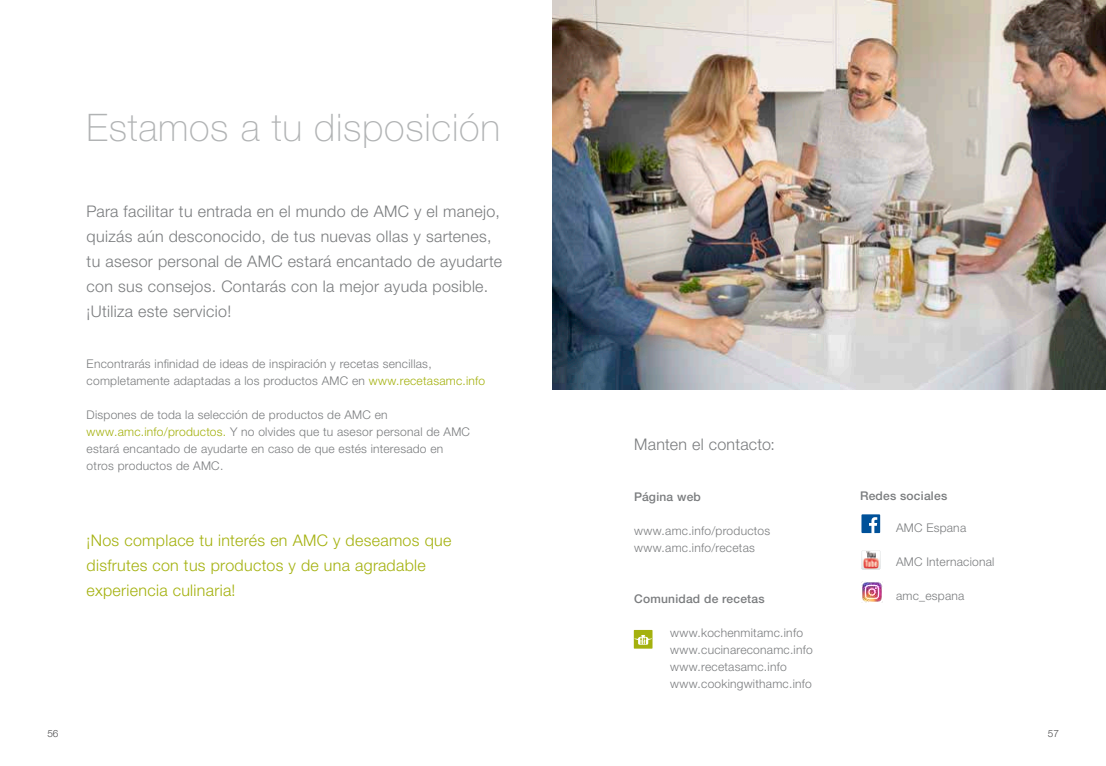
<style>
.page{position:relative;width:1106px;height:766px;background:#fff}
.page>*{position:absolute;margin:0;border:0;box-sizing:border-box;transform-origin:0 0}
.t1{font:100 38px "Helvetica Neue LTW1 G";letter-spacing:.02em;color:#b1b3b4}
.t2{font:300 16px/25px "Helvetica Neue LTW1 G";letter-spacing:.02em;color:#7a7c7e}
.t3{font:300 16px/25px "Helvetica Neue LTW1 G";letter-spacing:.02em;color:#a4b10e}
.t4{font:300 12px/17px "Helvetica Neue LTW1 G";letter-spacing:.02em;color:#7a7c7e}
.t5{font:500 12px "Helvetica Neue LTW1 G";letter-spacing:.02em;color:#7a7c7e}
.t6{font:300 10px "Helvetica Neue LTW1 G";color:#4b4b4d}
.s1{color:#a4b10e}
</style>
<div class="page">
<img style="left:553px;top:0;width:553px;height:389px">
<svg style="left:634px;top:629px;width:18px;height:19px"></svg>
<svg style="left:861px;top:514px;width:19px;height:19px"></svg>
<img style="left:861px;top:550px;width:19px;height:19px">
<img style="left:861px;top:581px;width:21px;height:21px">
<h1 class="t1" style="left:87px;top:104px;width:415px">Estamos a tu disposición</h1>
<p class="t2" style="left:87px;top:198px;width:417px">Para facilitar tu entrada en el mundo de AMC y el manejo, quizás aún desconocido, de tus nuevas ollas y sartenes, tu asesor personal de AMC estará encantado de ayudarte con sus consejos. Contarás con la mejor ayuda posible. ¡Utiliza este servicio!</p>
<p class="t4" style="left:87px;top:355px;width:400px">Encontrarás infinidad de ideas de inspiración y recetas sencillas, completamente adaptadas a los productos AMC en <span class="s1">www.recetasamc.info</span></p>
<p class="t4" style="left:87px;top:406px;width:385px">Dispones de toda la selección de productos de AMC en <span class="s1">www.amc.info/productos.</span> Y no olvides que tu asesor personal de AMC estará encantado de ayudarte en caso de que estés interesado en otros productos de AMC.</p>
<h2 class="t3" style="left:87px;top:527px;width:366px">¡Nos complace tu interés en AMC y deseamos que disfrutes con tus productos y de una agradable experiencia culinaria!</h2>
<h2 class="t2" style="left:634px;top:431px;width:142px">Manten el contacto:</h2>
<p class="t5" style="left:634px;top:489px;width:68px">Página web</p>
<p class="t4" style="left:634px;top:521px;width:137px">www.amc.info/productos www.amc.info/recetas</p>
<p class="t5" style="left:634px;top:591px;width:132px">Comunidad de recetas</p>
<p class="t4" style="left:670px;top:623px;width:144px">www.kochenmitamc.info www.cucinareconamc.info www.recetasamc.info www.cookingwithamc.info</p>
<p class="t5" style="left:860px;top:488px;width:89px">Redes sociales</p>
<p class="t4" style="left:896px;top:519px;width:72px">AMC Espana</p>
<p class="t4" style="left:896px;top:553px;width:100px">AMC Internacional</p>
<p class="t4" style="left:896px;top:587px;width:70px">amc_espana</p>
<p class="t6" style="left:47px;top:727px;width:13px">56</p>
<p class="t6" style="left:1047px;top:727px;width:13px">57</p>
</div>
